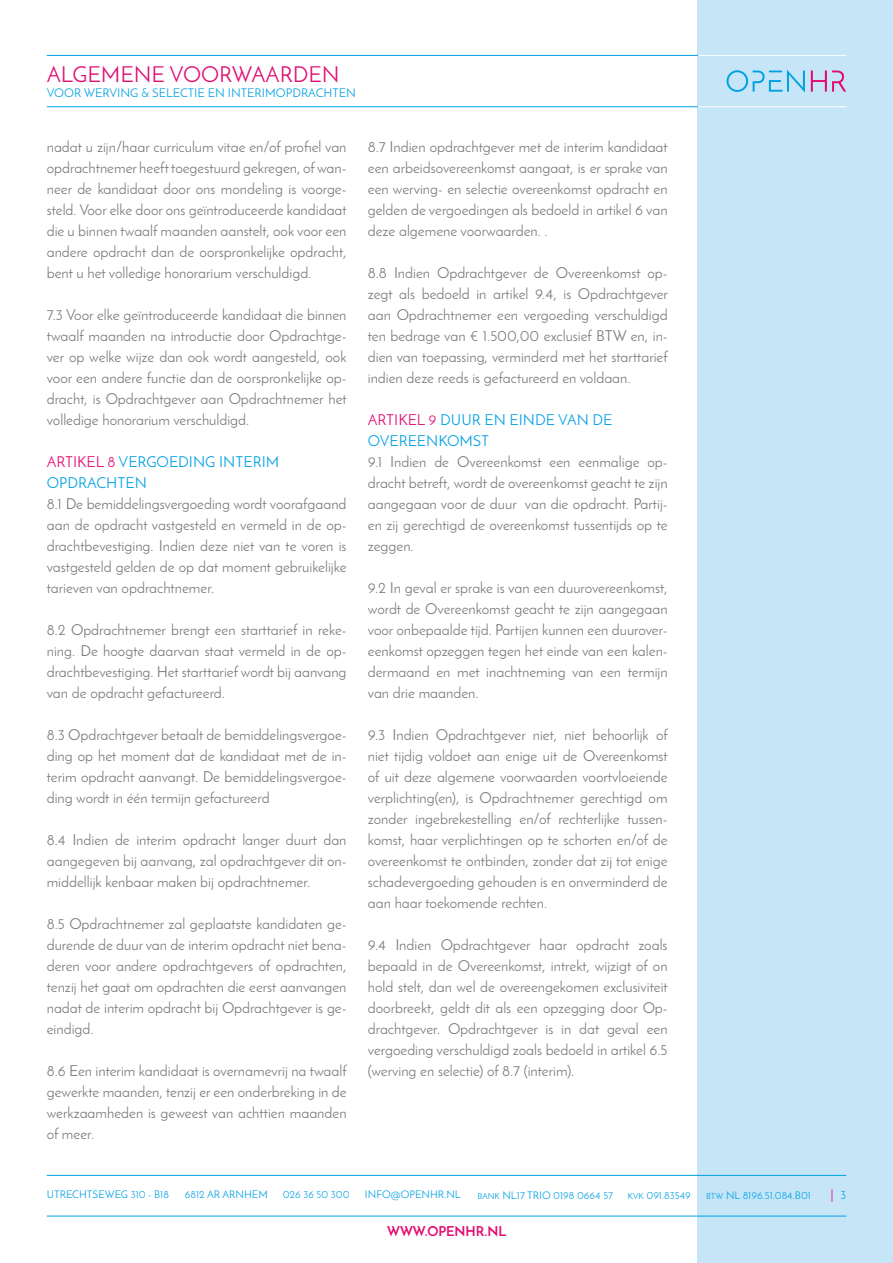
<style>
.page{position:relative;width:893px;height:1263px;background:#fff}
.page>*{position:absolute;margin:0;border:0;box-sizing:border-box;transform-origin:0 0}
.t1{font:21.9px "Josefin Sans";color:#e20b72}
.t2{font:15px/21px "Josefin Sans";color:#76787b;text-align:justify}
.t3{font:15px/21px "Josefin Sans";color:#00a1e3}
.t4{font:700 13.5px "Josefin Sans";color:#e20b72}
.t5{font:13.5px "Josefin Sans";color:#e20b72}
.t6{font:12px "Josefin Sans";color:#00a1e3}
.t7{font:10.5px "Josefin Sans";color:#00a1e3}
.s1{color:#e20b72}
.s2{font-size:8.4px}
.s3{font-size:12px;color:#00a1e3}
</style>
<div class="page">
<div style="left:697px;top:0;width:196px;height:1263px;background:#c6e6f8"></div>
<hr style="left:47px;top:1175px;width:799px;height:1px;background:#00a1e3">
<hr style="left:47px;top:1216px;width:799px;height:1px;background:#00a1e3">
<svg style="left:811px;top:71px;width:35px;height:21px"></svg>
<svg style="left:726px;top:70px;width:79px;height:23px"></svg>
<hr style="left:694px;top:55px;width:152px;height:1px;background:#fff">
<hr style="left:694px;top:106px;width:152px;height:1px;background:#fff">
<hr style="left:47px;top:55px;width:651px;height:1px;background:#00a1e3">
<hr style="left:47px;top:106px;width:651px;height:1px;background:#00a1e3">
<h1 class="t1" style="left:47px;top:61px;width:294px">ALGEMENE VOORWAARDEN</h1>
<p class="t6" style="left:47px;top:85px;width:311px">VOOR WERVING &amp; SELECTIE EN INTERIMOPDRACHTEN</p>
<p class="t2" style="left:47px;top:136px;width:302px">nadat u zijn/haar curriculum vitae en/of profiel van opdrachtnemer heeft toegestuurd gekregen, of wan&shy;neer de kandidaat door ons mondeling is voorge&shy;steld. Voor elke door ons geïntroduceerde kandidaat die u binnen twaalf maanden aanstelt, ook voor een andere opdracht dan de oorspronkelijke opdracht, bent u het volledige honorarium verschuldigd.</p>
<p class="t2" style="left:47px;top:304px;width:302px">7.3 Voor elke geïntroduceerde kandidaat die binnen twaalf maanden na introductie door Opdrachtge&shy;ver op welke wijze dan ook wordt aangesteld, ook voor een andere functie dan de oorspronkelijke op&shy;dracht, is Opdrachtgever aan Opdrachtnemer het volledige honorarium verschuldigd.</p>
<p class="t3" style="left:47px;top:451px;width:234px"><span class="s1">ARTIKEL 8</span> VERGOEDING INTERIM<br>OPDRACHTEN</p>
<p class="t2" style="left:47px;top:493px;width:301px">8.1 De bemiddelingsvergoeding wordt voorafgaand aan de opdracht vastgesteld en vermeld in de op&shy;drachtbevestiging. Indien deze niet van te voren is vastgesteld gelden de op dat moment gebruikelijke tarieven van opdrachtnemer.</p>
<p class="t2" style="left:47px;top:619px;width:301px">8.2 Opdrachtnemer brengt een starttarief in reke&shy;ning. De hoogte daarvan staat vermeld in de op&shy;drachtbevestiging. Het starttarief wordt bij aanvang van de opdracht gefactureerd.</p>
<p class="t2" style="left:47px;top:724px;width:301px">8.3 Opdrachtgever betaalt de bemiddelingsvergoe&shy;ding op het moment dat de kandidaat met de in&shy;terim opdracht aanvangt. De bemiddelingsvergoe&shy;ding wordt in één termijn gefactureerd</p>
<p class="t2" style="left:47px;top:829px;width:301px">8.4 Indien de interim opdracht langer duurt dan aangegeven bij aanvang, zal opdrachtgever dit on&shy;middellijk kenbaar maken bij opdrachtnemer.</p>
<p class="t2" style="left:47px;top:913px;width:301px">8.5 Opdrachtnemer zal geplaatste kandidaten ge&shy;durende de duur van de interim opdracht niet bena&shy;deren voor andere opdrachtgevers of opdrachten, tenzij het gaat om opdrachten die eerst aanvangen nadat de interim opdracht bij Opdrachtgever is ge&shy;ëindigd.</p>
<p class="t2" style="left:47px;top:1060px;width:302px">8.6 Een interim kandidaat is overnamevrij na twaalf gewerkte maanden, tenzij er een onderbreking in de werkzaamheden is geweest van achttien maanden of meer.</p>
<p class="t2" style="left:368px;top:136px;width:302px">8.7 Indien opdrachtgever met de interim kandidaat een arbeidsovereenkomst aangaat, is er sprake van een werving- en selectie overeenkomst opdracht en gelden de vergoedingen als bedoeld in artikel 6 van deze algemene voorwaarden. .</p>
<p class="t2" style="left:368px;top:262px;width:302px">8.8 Indien Opdrachtgever de Overeenkomst op&shy;zegt als bedoeld in artikel 9.4, is Opdrachtgever aan Opdrachtnemer een vergoeding verschuldigd ten bedrage van € 1.500,00 exclusief BTW en, in&shy;dien van toepassing, verminderd met het starttarief indien deze reeds is gefactureerd en voldaan.</p>
<p class="t3" style="left:368px;top:409px;width:246px"><span class="s1">ARTIKEL 9</span> DUUR EN EINDE VAN DE<br>OVEREENKOMST</p>
<p class="t2" style="left:368px;top:451px;width:301px">9.1 Indien de Overeenkomst een eenmalige op&shy;dracht betreft, wordt de overeenkomst geacht te zijn aangegaan voor de duur van die opdracht. Partij&shy;en zij gerechtigd de overeenkomst tussentijds op te zeggen.</p>
<p class="t2" style="left:368px;top:577px;width:301px">9.2 In geval er sprake is van een duurovereenkomst, wordt de Overeenkomst geacht te zijn aangegaan voor onbepaalde tijd. Partijen kunnen een duurover&shy;eenkomst opzeggen tegen het einde van een kalen&shy;dermaand en met inachtneming van een termijn van drie maanden.</p>
<p class="t2" style="left:368px;top:724px;width:302px">9.3 Indien Opdrachtgever niet, niet behoorlijk of niet tijdig voldoet aan enige uit de Overeenkomst of uit deze algemene voorwaarden voortvloeiende verplichting(en), is Opdrachtnemer gerechtigd om zonder ingebrekestelling en/of rechterlijke tussen&shy;komst, haar verplichtingen op te schorten en/of de overeenkomst te ontbinden, zonder dat zij tot enige schadevergoeding gehouden is en onverminderd de aan haar toekomende rechten.</p>
<p class="t2" style="left:368px;top:934px;width:302px">9.4 Indien Opdrachtgever haar opdracht zoals bepaald in de Overeenkomst, intrekt, wijzigt of on hold stelt, dan wel de overeengekomen exclusiviteit doorbreekt, geldt dit als een opzegging door Op&shy;drachtgever. Opdrachtgever is in dat geval een vergoeding verschuldigd zoals bedoeld in artikel 6.5 (werving en selectie) of 8.7 (interim).</p>
<p class="t7" style="left:47px;top:1188px;width:124px">UTRECHTSEWEG 310 - B18</p>
<p class="t7" style="left:185px;top:1188px;width:84px">6812 AR ARNHEM</p>
<p class="t7" style="left:283px;top:1188px;width:68px">026 36 50 300</p>
<p class="t7" style="left:365px;top:1188px;width:97px">INFO@OPENHR.NL</p>
<p class="t7" style="left:478px;top:1188px;width:137px"><span class="s2">BANK</span> NL17 TRIO 0198 0664 57</p>
<p class="t7" style="left:628px;top:1188px;width:64px"><span class="s2">KVK</span> 091.83549</p>
<p class="t7" style="left:706px;top:1188px;width:106px"><span class="s2">BTW</span> NL 8196.51.084.B01</p>
<p class="t4" style="left:387px;top:1223px;width:121px">WWW.OPENHR.NL</p>
<p class="t5" style="left:830px;top:1186px;width:17px">| <span class="s3">3</span></p>
</div>
